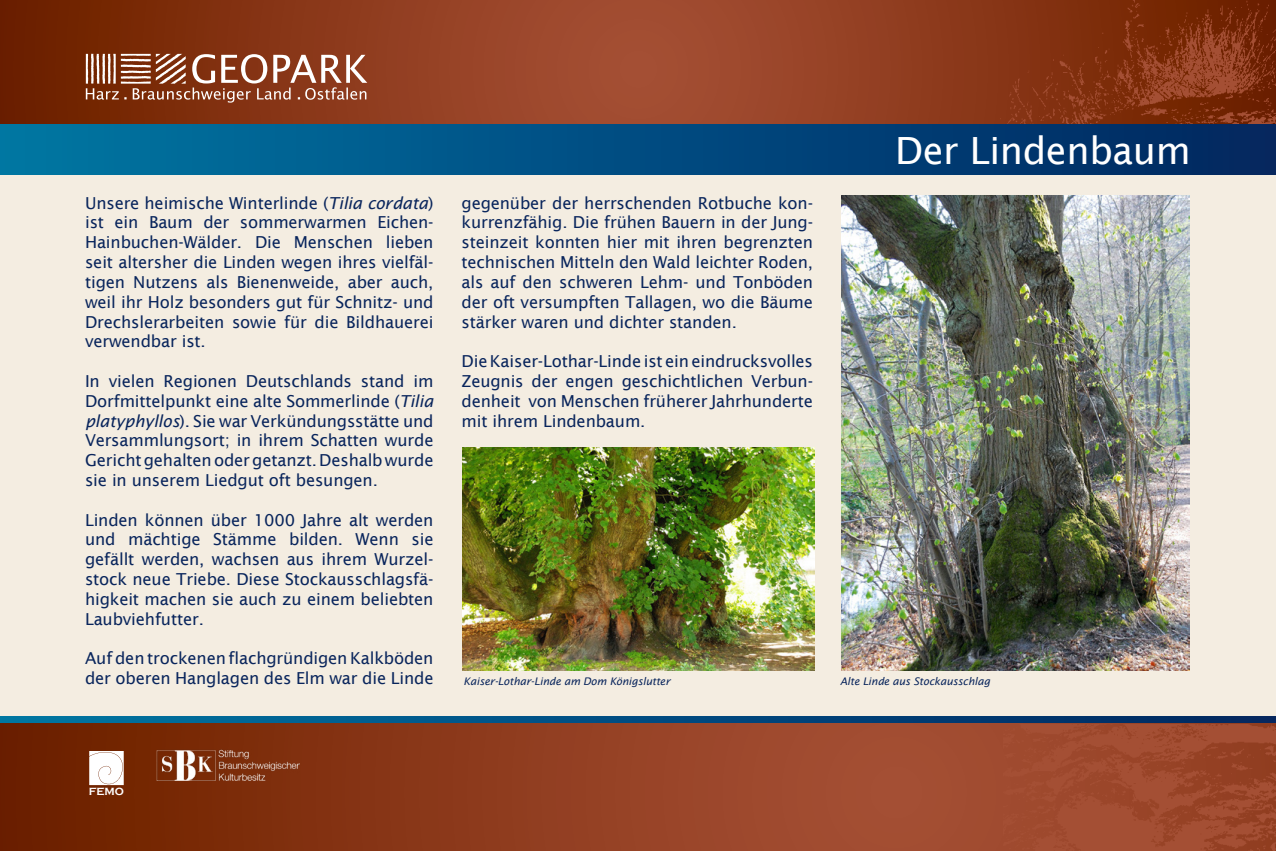
<style>
.page{position:relative;width:1276px;height:851px;background:#fff}
.page>*{position:absolute;margin:0;border:0;box-sizing:border-box;transform-origin:0 0}
.t1{font:37.5px "Lucida Sans";letter-spacing:-.01em;color:#fff}
.t2{font:16.5px/19.8px "Lucida Sans";letter-spacing:-.01em;color:#09255c;text-align:justify}
.t3{font:700 10.73px "Copperplate Gothic";color:#fff}
.t4{font:italic 10.5px "Lucida Sans";letter-spacing:-.01em;color:#09255c}
.s1{font-style:italic}
</style>
<div class="page">
<div style="left:0;top:126px;width:1276px;height:724px;background:#f4ede1"></div>
<svg style="left:0;top:0;width:1000px;height:124px"></svg>
<img style="left:1000px;top:0;width:276px;height:124px">
<svg style="left:0;top:722px;width:1276px;height:128px"></svg>
<svg style="left:0;top:716px;width:1276px;height:6px"></svg>
<svg style="left:86px;top:54px;width:281px;height:49px"></svg>
<div style="left:0;top:124px;width:1276px;height:50px;background:linear-gradient(to right,#0076a3,#01255f)"></div>
<img style="left:1003px;top:724px;width:273px;height:126px">
<img style="left:157px;top:749px;width:143px;height:31px">
<svg style="left:89px;top:750px;width:35px;height:35px"></svg>
<img style="left:463px;top:448px;width:351px;height:222px">
<img style="left:842px;top:196px;width:347px;height:474px">
<p class="t2" style="left:85px;top:193px;width:350px">Unsere heimische Winterlinde (<span class="s1">Tilia cordata</span>) ist ein Baum der sommerwarmen Eichen-Hainbuchen-Wälder. Die Menschen lieben seit altersher die Linden wegen ihres vielfäl&shy;tigen Nutzens als Bienenweide, aber auch, weil ihr Holz besonders gut für Schnitz- und Drechslerarbeiten sowie für die Bildhauerei verwendbar ist.</p>
<p class="t2" style="left:85px;top:371px;width:350px">In vielen Regionen Deutschlands stand im Dorfmittelpunkt eine alte Sommerlinde (<span class="s1">Tilia platyphyllos</span>). Sie war Verkündungsstätte und Versammlungsort; in ihrem Schatten wurde Gericht gehalten oder getanzt. Deshalb wurde sie in unserem Liedgut oft besungen.</p>
<p class="t2" style="left:85px;top:509px;width:350px">Linden können über 1000 Jahre alt werden und mächtige Stämme bilden. Wenn sie gefällt werden, wachsen aus ihrem Wurzel&shy;stock neue Triebe. Diese Stockausschlagsfä&shy;higkeit machen sie auch zu einem beliebten Laubviehfutter.</p>
<p class="t2" style="left:85px;top:648px;width:350px">Auf den trockenen flachgründigen Kalkböden der oberen Hanglagen des Elm war die Linde</p>
<p class="t2" style="left:461px;top:193px;width:353px">gegenüber der herrschenden Rotbuche kon&shy;kurrenzfähig. Die frühen Bauern in der Jung&shy;steinzeit konnten hier mit ihren begrenzten technischen Mitteln den Wald leichter Roden, als auf den schweren Lehm- und Tonböden der oft versumpften Tallagen, wo die Bäume stärker waren und dichter standen.</p>
<p class="t2" style="left:461px;top:351px;width:353px">Die Kaiser-Lothar-Linde ist ein eindrucksvolles Zeugnis der engen geschichtlichen Verbun&shy;denheit von Menschen früherer Jahrhunderte mit ihrem Lindenbaum.</p>
<h1 class="t1" style="left:895px;top:129px;width:297px">Der Lindenbaum</h1>
<p class="t4" style="left:463px;top:675px;width:208px">Kaiser-Lothar-Linde am Dom Königslutter</p>
<p class="t4" style="left:840px;top:675px;width:151px">Alte Linde aus Stockausschlag</p>
<p class="t3" style="left:89px;top:785px;width:37px">FEMO</p>
</div>
